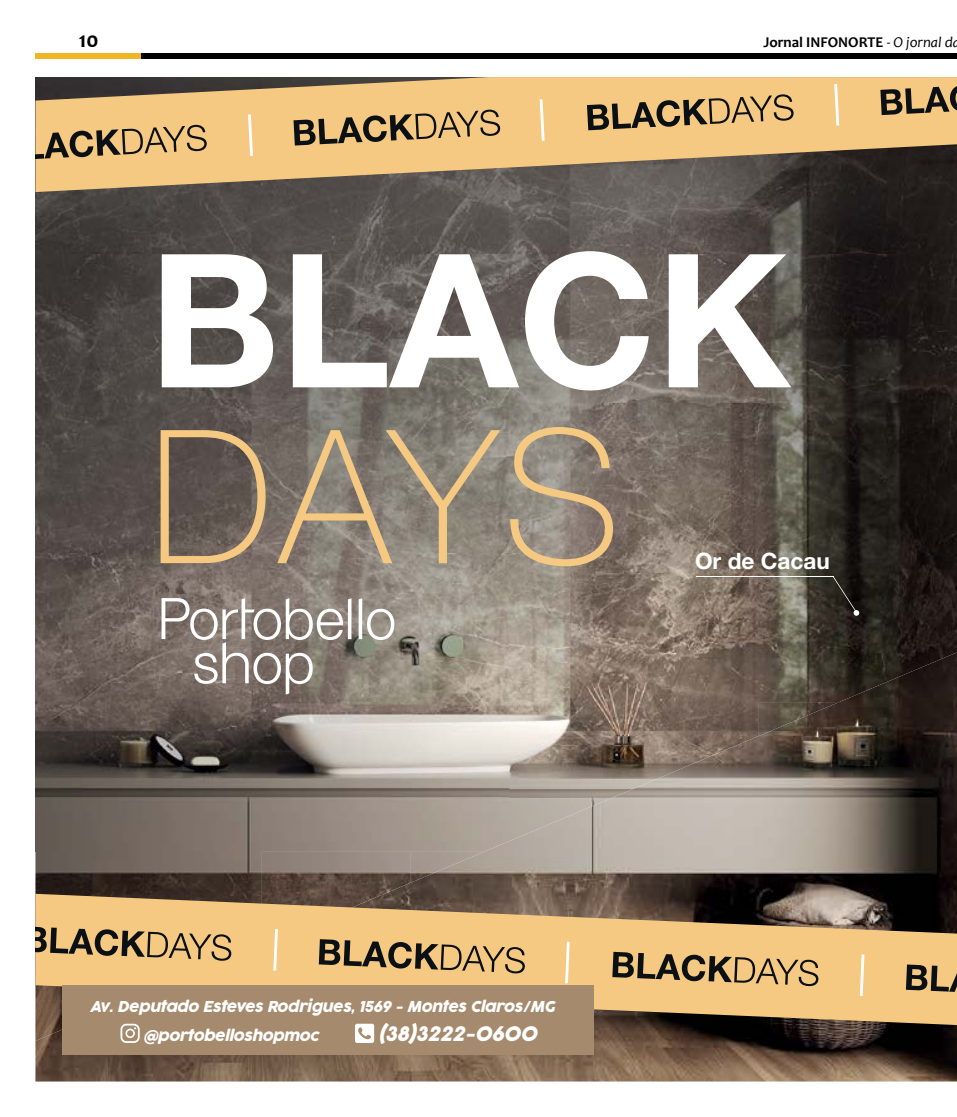
<style>
.page{position:relative;width:957px;height:1117px;background:#fff}
.page>*{position:absolute;margin:0;border:0;box-sizing:border-box;transform-origin:0 0}
.t1{font:700 186.12px "Helvetica Neue LT Std";color:#fff}
.t2{font:100 186.12px "Helvetica Neue LT Std";color:#f5c981}
.t3{font:700 22.62px "Helvetica Neue LT Std";color:#fff}
.t4{font:700 22.5px "Candara";color:#000}
.t5{font:italic 20px "Cocogoose Pro";letter-spacing:-.03em;color:#fff}
.t6{font:italic 15px/29px "Cocogoose Pro";letter-spacing:-.03em;color:#fff}
.t7{font:700 15px "Candara";color:#000}
.s1{font-weight:400;font-style:italic}
</style>
<div class="page">
<img style="left:35px;top:702px;width:922px;height:379px">
<img style="left:35px;top:192px;width:922px;height:510px">
<img style="left:956px;top:553px;width:1px;height:99px">
<img style="left:35px;top:702px;width:475px;height:149px">
<img style="left:509px;top:702px;width:249px;height:100px">
<img style="left:758px;top:702px;width:81px;height:34px">
<img style="left:509px;top:801px;width:94px;height:39px">
<img style="left:35px;top:851px;width:226px;height:42px">
<img style="left:261px;top:851px;width:150px;height:42px">
<img style="left:410px;top:851px;width:75px;height:31px">
<img style="left:35px;top:1024px;width:27px;height:16px">
<svg style="left:161px;top:598px;width:233px;height:96px;background:#968d85"></svg>
<hr style="left:696px;top:576px;width:137px;height:1px;background:#fff">
<svg style="left:833px;top:576px;width:26px;height:39px"></svg>
<svg style="left:35px;top:893px;width:922px;height:131px;background:#c3a06b"></svg>
<svg style="left:35px;top:926px;width:196px;height:34px;background:#b39562"></svg>
<svg style="left:319px;top:938px;width:206px;height:35px;background:#b29461"></svg>
<svg style="left:612px;top:951px;width:206px;height:35px;background:#b29461"></svg>
<svg style="left:906px;top:964px;width:51px;height:28px"></svg>
<svg style="left:272px;top:925px;width:7px;height:48px"></svg>
<svg style="left:563px;top:938px;width:8px;height:47px"></svg>
<svg style="left:858px;top:951px;width:8px;height:47px"></svg>
<svg style="left:35px;top:77px;width:922px;height:115px;background:#ba9b6b"></svg>
<svg style="left:35px;top:125px;width:172px;height:34px;background:#b79864"></svg>
<svg style="left:293px;top:109px;width:207px;height:36px;background:#b49662"></svg>
<svg style="left:587px;top:94px;width:206px;height:36px;background:#b49562"></svg>
<svg style="left:880px;top:85px;width:77px;height:30px;background:#927a52"></svg>
<svg style="left:246px;top:111px;width:8px;height:48px"></svg>
<svg style="left:538px;top:96px;width:8px;height:48px"></svg>
<svg style="left:832px;top:81px;width:9px;height:47px"></svg>
<div style="left:35px;top:53px;width:107px;height:6px;background:#f1b424"></div>
<div style="left:142px;top:53px;width:815px;height:6px;background:#000"></div>
<div style="left:62px;top:985px;width:532px;height:69px;background:#a58a6d"></div>
<svg style="left:355px;top:1023px;width:19px;height:19px"></svg>
<svg style="left:120px;top:1023px;width:20px;height:19px"></svg>
<h3 class="t4" style="left:79px;top:26px;width:21px">10</h3>
<p class="t7" style="left:763px;top:33px;width:198px">Jornal INFONORTE <span class="s1">- O jornal da</span></p>
<h1 class="t1" style="left:149px;top:206px;width:643px">BLACK</h1>
<h1 class="t2" style="left:149px;top:390px;width:473px">DAYS</h1>
<h2 class="t3" style="left:695px;top:547px;width:136px">Or de Cacau</h2>
<p class="t6" style="left:143px;top:992px;width:413px;text-indent:-54px">Av. Deputado Esteves Rodrigues, 1569 - Montes Claros/MG @portobelloshopmoc</p>
<h3 class="t5" style="left:378px;top:1019px;width:161px">(38)3222-0600</h3>
</div>
